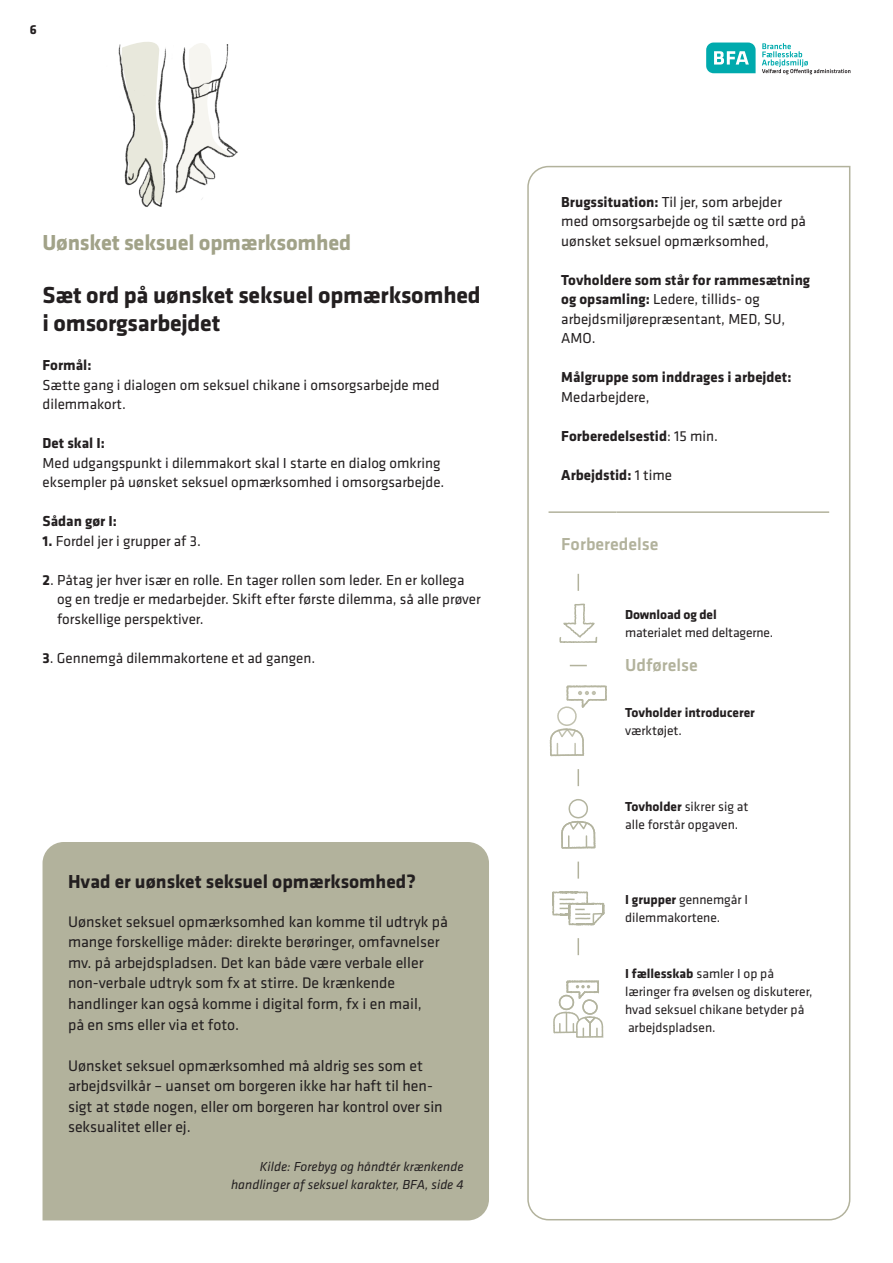
<style>
.page{position:relative;width:893px;height:1263px;background:#fff}
.page>*{position:absolute;margin:0;border:0;box-sizing:border-box;transform-origin:0 0}
.t1{font:700 24px/28.5px "Klavika";letter-spacing:-.01em;color:#231f20}
.t2{font:700 22.5px "Klavika";letter-spacing:-.01em;color:#a1a288}
.t3{font:700 19.5px "Klavika";color:#231f20}
.t4{font:500 18px "Klavika";color:#b2b29c}
.t5{font:15.9px/20.5px "Klavika";color:#231f20}
.t6{font:15px/19.5px "Klavika";color:#231f20}
.t7{font:700 15px "Klavika";color:#231f20}
.t8{font:13.5px/18px "Klavika";color:#231f20}
.t9{font:italic 13.5px/18px "Klavika";color:#231f20;text-align:right}
.t10{font:700 13.5px "Klavika";color:#231f20}
.t11{font:700 13.5px "Klavika Basic";color:#231f20}
.s1{font-weight:700}
.s2{font-weight:400}
</style>
<div class="page">
<svg style="left:706px;top:43px;width:50px;height:30px"></svg>
<svg style="left:762px;top:43px;width:88px;height:31px"></svg>
<svg style="left:131px;top:42px;width:26px;height:3px"></svg>
<img style="left:118px;top:45px;width:120px;height:162px">
<svg style="left:527px;top:165px;width:324px;height:1056px"></svg>
<div style="left:43px;top:842px;width:446px;height:378px;background:#b2b29c"></div>
<hr style="left:549px;top:511px;width:68px;height:2px;background:#b2b29c">
<hr style="left:617px;top:511px;width:212px;height:2px;background:#b2b29c">
<svg style="left:578px;top:574px;width:1px;height:17px"></svg>
<svg style="left:558px;top:602px;width:40px;height:42px"></svg>
<svg style="left:570px;top:665px;width:17px;height:1px"></svg>
<svg style="left:549px;top:684px;width:59px;height:73px"></svg>
<svg style="left:578px;top:769px;width:1px;height:17px"></svg>
<svg style="left:560px;top:798px;width:36px;height:52px"></svg>
<svg style="left:578px;top:861px;width:1px;height:18px"></svg>
<svg style="left:551px;top:890px;width:55px;height:37px"></svg>
<svg style="left:578px;top:938px;width:1px;height:17px"></svg>
<svg style="left:552px;top:979px;width:52px;height:60px"></svg>
<p class="t11" style="left:30px;top:19px;width:8px">6</p>
<h2 class="t2" style="left:43px;top:226px;width:310px">Uønsket seksuel opmærksomhed</h2>
<h1 class="t1" style="left:43px;top:280px;width:440px">Sæt ord på uønsket seksuel opmærksomhed i omsorgsarbejdet</h1>
<p class="t7" style="left:43px;top:355px;width:50px">Formål:</p>
<p class="t6" style="left:43px;top:375px;width:398px">Sætte gang i dialogen om seksuel chikane i omsorgsarbejde med dilemmakort.</p>
<p class="t7" style="left:43px;top:433px;width:64px">Det skal I:</p>
<p class="t6" style="left:43px;top:453px;width:403px">Med udgangspunkt i dilemmakort skal I starte en dialog omkring eksempler på uønsket seksuel opmærksomhed i omsorgsarbejde.</p>
<p class="t7" style="left:43px;top:511px;width:76px">Sådan gør I:</p>
<p class="t6" style="left:43px;top:531px;width:160px"><span class="s1">1.</span> Fordel jer i grupper af 3.</p>
<p class="t6" style="left:57px;top:570px;width:425px;text-indent:-15px"><span class="s1">2</span>. Påtag jer hver især en rolle. En tager rollen som leder. En er kollega og en tredje er medarbejder. Skift efter første dilemma, så alle prøver forskellige perspektiver.</p>
<p class="t6" style="left:43px;top:648px;width:274px"><span class="s1">3</span>. Gennemgå dilemmakortene et ad gangen.</p>
<h3 class="t3" style="left:68px;top:868px;width:349px">Hvad er uønsket seksuel opmærksomhed?</h3>
<p class="t5" style="left:68px;top:911px;width:381px">Uønsket seksuel opmærksomhed kan komme til udtryk på mange forskellige måder: direkte berøringer, omfavnelser mv. på arbejdspladsen. Det kan både være verbale eller non-verbale udtryk som fx at stirre. De krænkende handlinger kan også komme i digital form, fx i en mail,<br>på en sms eller via et foto.</p>
<p class="t5" style="left:68px;top:1054px;width:376px">Uønsket seksuel opmærksomhed må aldrig ses som et arbejdsvilkår – uanset om borgeren ikke har haft til hen&shy;sigt at støde nogen, eller om borgeren har kontrol over sin seksualitet eller ej.</p>
<p class="t9" style="left:231px;top:1157px;width:234px">Kilde: Forebyg og håndtér krænkende handlinger af seksuel karakter, BFA, side 4</p>
<p class="t6" style="left:561px;top:192px;width:246px"><span class="s1">Brugssituation:</span> Til jer, som arbejder med omsorgsarbejde og til sætte ord på uønsket seksuel opmærksomhed,</p>
<p class="t6" style="left:561px;top:270px;width:250px"><span class="s1">Tovholdere som står for rammesætning og opsamling:</span> Ledere, tillids- og arbejdsmiljørepræsentant, MED, SU,<br>AMO.</p>
<p class="t7" style="left:561px;top:367px;width:232px">Målgruppe som inddrages i arbejdet:</p>
<p class="t6" style="left:561px;top:387px;width:90px">Medarbejdere,</p>
<p class="t7" style="left:561px;top:425px;width:158px">Forberedelsestid<span class="s2">: 15 min.</span></p>
<p class="t7" style="left:561px;top:464px;width:112px">Arbejdstid: <span class="s2">1 time</span></p>
<p class="t4" style="left:561px;top:532px;width:99px">Forberedelse</p>
<p class="t10" style="left:625px;top:605px;width:93px">Download og del</p>
<p class="t8" style="left:625px;top:623px;width:150px">materialet med deltagerne.</p>
<p class="t4" style="left:625px;top:653px;width:74px">Udførelse</p>
<p class="t10" style="left:625px;top:703px;width:131px">Tovholder introducerer</p>
<p class="t8" style="left:625px;top:721px;width:58px">værktøjet.</p>
<p class="t8" style="left:625px;top:797px;width:125px"><span class="s1">Tovholder</span> sikrer sig at alle forstår opgaven.</p>
<p class="t8" style="left:625px;top:890px;width:125px"><span class="s1">I grupper</span> gennemgår I dilemmakortene.</p>
<p class="t8" style="left:625px;top:964px;width:189px"><span class="s1">I fællesskab</span> samler I op på læringer fra øvelsen og diskuterer, hvad seksuel chikane betyder på arbejdspladsen.</p>
</div>
